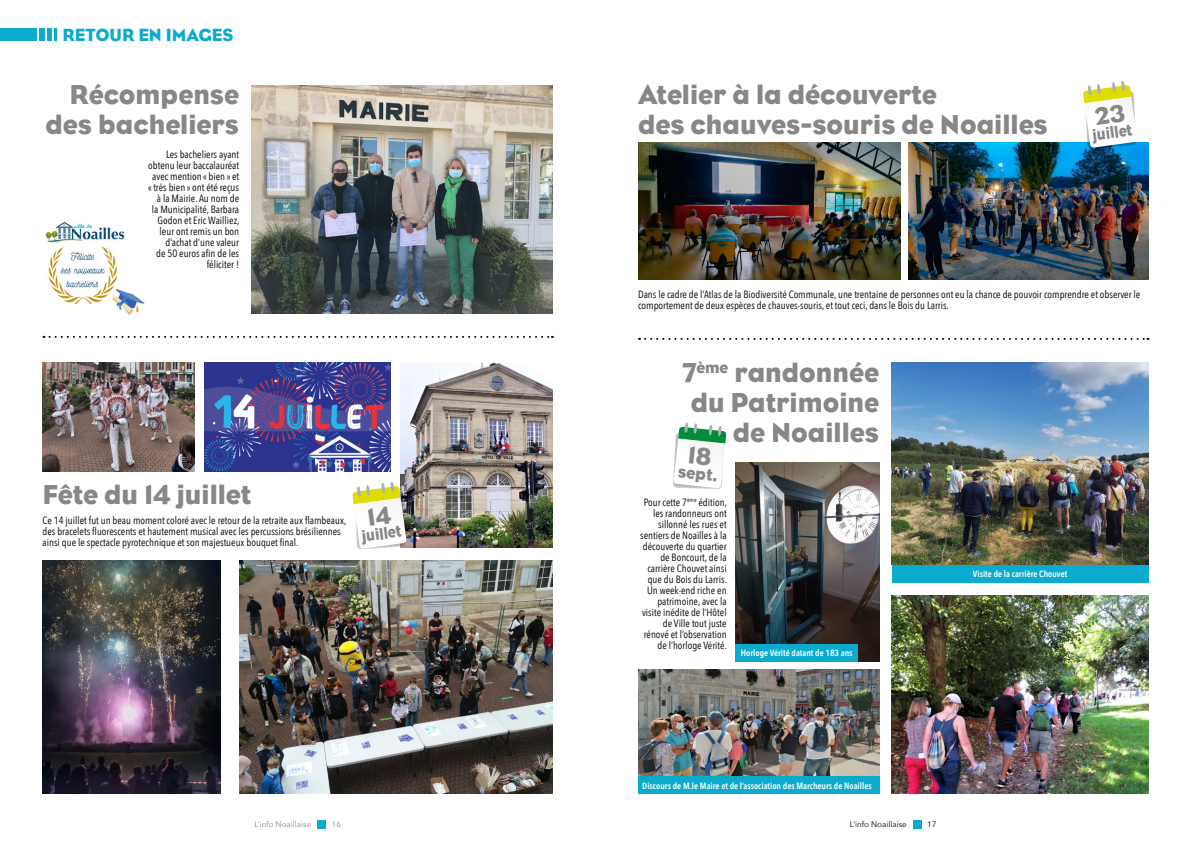
<style>
.page{position:relative;width:1191px;height:842px;background:#fff}
.page>*{position:absolute;margin:0;border:0;box-sizing:border-box;transform-origin:0 0}
.t1{font:28px/30px "Eagle";color:#878787;text-align:right}
.t2{font:18px "Eagle";color:#0babcd}
.t3{font:17px "Eagle";color:#878787;scale:.88 1}
.t4{font:17px "Eagle";color:#878787}
.t5{font:10.5px/11px "Avenir Next Condensed";color:#000;text-align:right}
.t6{font:600 9px "Avenir Next Condensed";color:#fff}
.t7{font:8px "Avenir Next";color:#878787}
.t8{font:8px "Avenir Next";color:#000}
</style>
<div class="page">
<img style="left:45px;top:221px;width:100px;height:94px">
<img style="left:251px;top:85px;width:302px;height:228px">
<img style="left:239px;top:561px;width:314px;height:233px">
<img style="left:204px;top:362px;width:187px;height:109px">
<img style="left:43px;top:362px;width:152px;height:109px">
<img style="left:401px;top:362px;width:152px;height:186px">
<img style="left:43px;top:561px;width:177px;height:233px">
<svg style="left:44px;top:336px;width:509px;height:2px"></svg>
<img style="left:638px;top:143px;width:262px;height:136px">
<img style="left:908px;top:143px;width:240px;height:136px">
<img style="left:638px;top:670px;width:241px;height:106px">
<img style="left:892px;top:362px;width:256px;height:203px">
<img style="left:892px;top:596px;width:256px;height:198px">
<img style="left:735px;top:462px;width:144px;height:200px">
<svg style="left:639px;top:338px;width:509px;height:2px"></svg>
<div style="left:638px;top:776px;width:241px;height:18px;background:#0babcd"></div>
<div style="left:892px;top:565px;width:256px;height:17px;background:#0babcd"></div>
<div style="left:735px;top:644px;width:123px;height:18px;background:#0babcd"></div>
<div style="left:317px;top:820px;width:9px;height:9px;background:#0babcd"></div>
<div style="left:912px;top:820px;width:9px;height:9px;background:#0babcd"></div>
<div style="left:0;top:28px;width:36px;height:13px;background:#0babcd"></div>
<div style="left:39px;top:28px;width:6px;height:13px;background:#0babcd"></div>
<div style="left:47px;top:28px;width:5px;height:13px;background:#0babcd"></div>
<svg style="left:54px;top:28px;width:3px;height:13px"></svg>
<svg style="left:352px;top:482px;width:54px;height:68px"></svg>
<svg style="left:1083px;top:81px;width:54px;height:68px"></svg>
<svg style="left:673px;top:422px;width:53px;height:67px"></svg>
<h2 class="t2" style="left:62px;top:24px;width:172px">RETOUR EN IMAGES</h2>
<h1 class="t1" style="left:45px;top:80px;width:195px">Récompense des bacheliers</h1>
<p class="t5" style="left:148px;top:148px;width:93px">Les bacheliers ayant obtenu leur baccalauréat avec mention « bien » et « très bien » ont été reçus à la Mairie. Au nom de<br>la Municipalité, Barbara<br>Godon et Eric Wailliez, leur ont remis un bon d’achat d’une valeur<br>de 50 euros afin de les féliciter !</p>
<h1 class="t1" style="left:43px;top:480px;width:210px">Fête du 14 juillet</h1>
<p class="t5" style="left:43px;top:514px;width:305px;text-align:left">Ce 14 juillet fut un beau moment coloré avec le retour de la retraite aux flambeaux, des bracelets fluorescents et hautement musical avec les percussions brésiliennes ainsi que le spectacle pyrotechnique et son majestueux bouquet final.</p>
<h3 class="t3" style="left:360px;top:527px;width:47px;rotate:-8deg">juillet</h3>
<h1 class="t1" style="left:638px;top:80px;width:411px;text-align:left">Atelier à la découverte<br>des chauves-souris de Noailles</h1>
<h3 class="t3" style="left:1091px;top:126px;width:47px;rotate:-8deg">juillet</h3>
<p class="t5" style="left:638px;top:289px;width:504px;text-align:left">Dans le cadre de l’Atlas de la Biodiversité Communale, une trentaine de personnes ont eu la chance de pouvoir comprendre et observer le comportement de deux espèces de chauves-souris, et tout ceci, dans le Bois du Larris.</p>
<h1 class="t1" style="left:683px;top:357px;width:198px">7<sup>ème</sup> randonnée du Patrimoine de Noailles</h1>
<h3 class="t4" style="left:679px;top:462px;width:41px;rotate:6deg">sept.</h3>
<p class="t5" style="left:640px;top:496px;width:88px">Pour cette 7<sup>ème</sup> édition, les randonneurs ont sillonné les rues et sentiers de Noailles à la découverte du quartier de Boncourt, de la carrière Chouvet ainsi que du Bois du Larris.<br>Un week-end riche en patrimoine, avec la visite inédite de l’Hôtel de Ville tout juste rénové et l’observation de l’horloge Vérité.</p>
<p class="t6" style="left:741px;top:645px;width:113px">Horloge Vérité datant de 183 ans</p>
<p class="t6" style="left:642px;top:778px;width:231px">Discours de M.le Maire et de l’association des Marcheurs de Noailles</p>
<p class="t6" style="left:973px;top:566px;width:96px">Visite de la carrière Chouvet</p>
<p class="t7" style="left:254px;top:818px;width:58px">L’info Noaillaise</p>
<p class="t7" style="left:332px;top:818px;width:11px">16</p>
<p class="t8" style="left:850px;top:818px;width:58px">L’info Noaillaise</p>
<p class="t8" style="left:927px;top:818px;width:11px">17</p>
</div>
